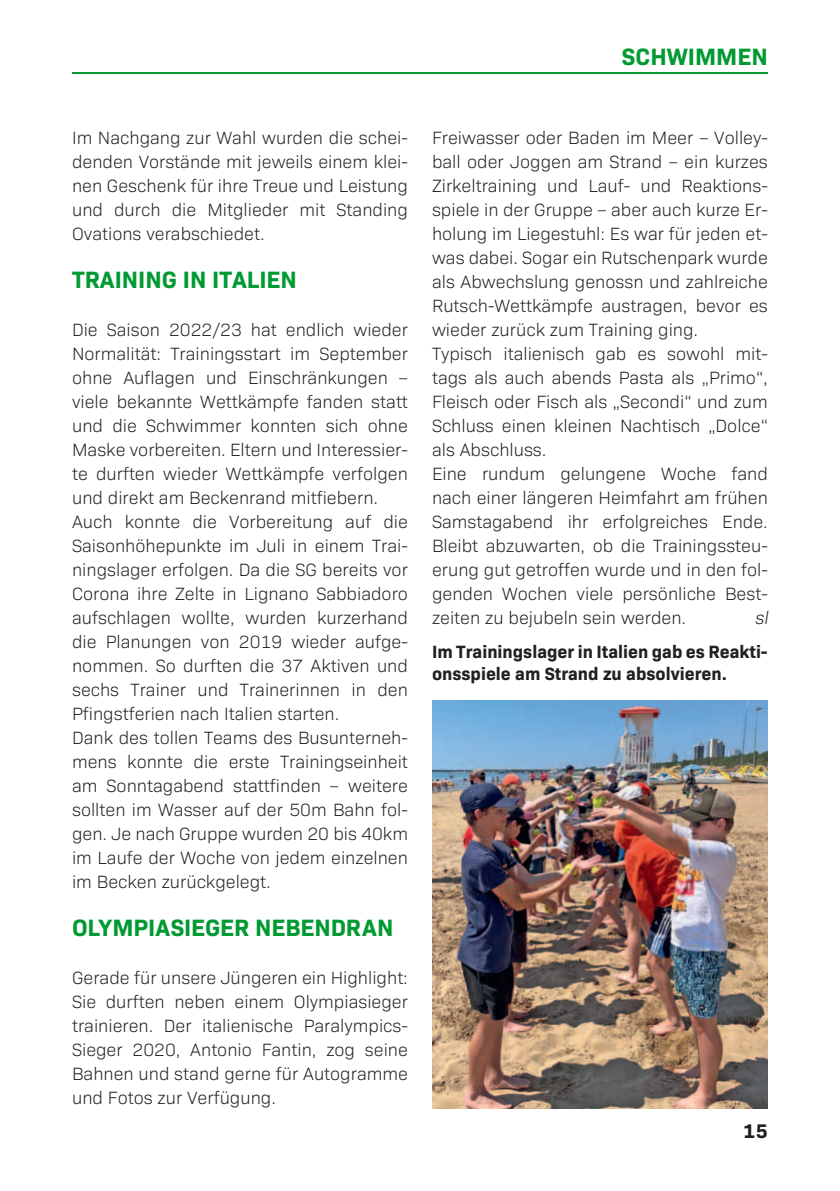
<style>
.page{position:relative;width:840px;height:1191px;background:#fff}
.page>*{position:absolute;margin:0;border:0;box-sizing:border-box;transform-origin:0 0}
.t1{font:700 24px "Bio Sans";color:#009932}
.t2{font:700 20px "Bio Sans";color:#231f20}
.t3{font:300 18px/24px "Bio Sans";color:#231f20;text-align:justify}
.t4{font:700 18px/22px "Bio Sans";color:#231f20}
.t5{font:italic 300 18px "Bio Sans";color:#231f20}
</style>
<div class="page">
<hr style="left:72px;top:72px;width:695px;height:2px;background:#009932">
<img style="left:432px;top:700px;width:335px;height:408px">
<h1 class="t1" style="left:621px;top:38px;width:144px">Schwimmen</h1>
<p class="t3" style="left:72px;top:124px;width:337px">Im Nachgang zur Wahl wurden die schei&shy;denden Vorstände mit jeweils einem klei&shy;nen Geschenk für ihre Treue und Leistung und durch die Mitglieder mit Standing Ovations verabschiedet.</p>
<h1 class="t1" style="left:72px;top:261px;width:223px">training in italien</h1>
<p class="t3" style="left:72px;top:316px;width:337px;text-align:left">Die Saison 2022/23 hat endlich wieder Normalität: Trainingsstart im September ohne Auflagen und Einschränkungen – viele bekannte Wettkämpfe fanden statt und die Schwimmer konnten sich ohne Maske vorbereiten. Eltern und Interessier&shy;te durften wieder Wettkämpfe verfolgen und direkt am Beckenrand mitfiebern.<br>Auch konnte die Vorbereitung auf die Saisonhöhepunkte im Juli in einem Trai&shy;ningslager erfolgen. Da die SG bereits vor Corona ihre Zelte in Lignano Sabbiadoro aufschlagen wollte, wurden kurzerhand die Planungen von 2019 wieder aufge&shy;nommen. So durften die 37 Aktiven und sechs Trainer und Trainerinnen in den Pfingstferien nach Italien starten.<br>Dank des tollen Teams des Busunterneh&shy;mens konnte die erste Trainingseinheit am Sonntagabend stattfinden – weitere sollten im Wasser auf der 50m Bahn fol&shy;gen. Je nach Gruppe wurden 20 bis 40km im Laufe der Woche von jedem einzelnen im Becken zurückgelegt.</p>
<h1 class="t1" style="left:72px;top:909px;width:319px">Olympiasieger nebendran</h1>
<p class="t3" style="left:72px;top:964px;width:337px">Gerade für unsere Jüngeren ein Highlight:<br>Sie durften neben einem Olympiasieger trainieren. Der italienische Paralympics-Sieger 2020, Antonio Fantin, zog seine Bahnen und stand gerne für Autogramme und Fotos zur Verfügung.</p>
<p class="t3" style="left:432px;top:124px;width:337px;text-align:left">Freiwasser oder Baden im Meer – Volley&shy;ball oder Joggen am Strand – ein kurzes Zirkeltraining und Lauf- und Reaktions&shy;spiele in der Gruppe – aber auch kurze Er&shy;holung im Liegestuhl: Es war für jeden et&shy;was dabei. Sogar ein Rutschenpark wurde als Abwechslung genossn und zahlreiche Rutsch-Wettkämpfe austragen, bevor es wieder zurück zum Training ging.<br>Typisch italienisch gab es sowohl mit&shy;tags als auch abends Pasta als „Primo“, Fleisch oder Fisch als „Secondi“ und zum Schluss einen kleinen Nachtisch „Dolce“ als Abschluss.<br>Eine rundum gelungene Woche fand nach einer längeren Heimfahrt am frühen Samstagabend ihr erfolgreiches Ende.<br>Bleibt abzuwarten, ob die Trainingssteu&shy;erung gut getroffen wurde und in den fol&shy;genden Wochen viele persönliche Best&shy;zeiten zu bejubeln sein werden.</p>
<p class="t5" style="left:754px;top:605px;width:18px">sl</p>
<p class="t4" style="left:432px;top:639px;width:337px">Im Trainingslager in Italien gab es Reakti&shy;onsspiele am Strand zu absolvieren.</p>
<p class="t2" style="left:742px;top:1116px;width:26px">15</p>
</div>
